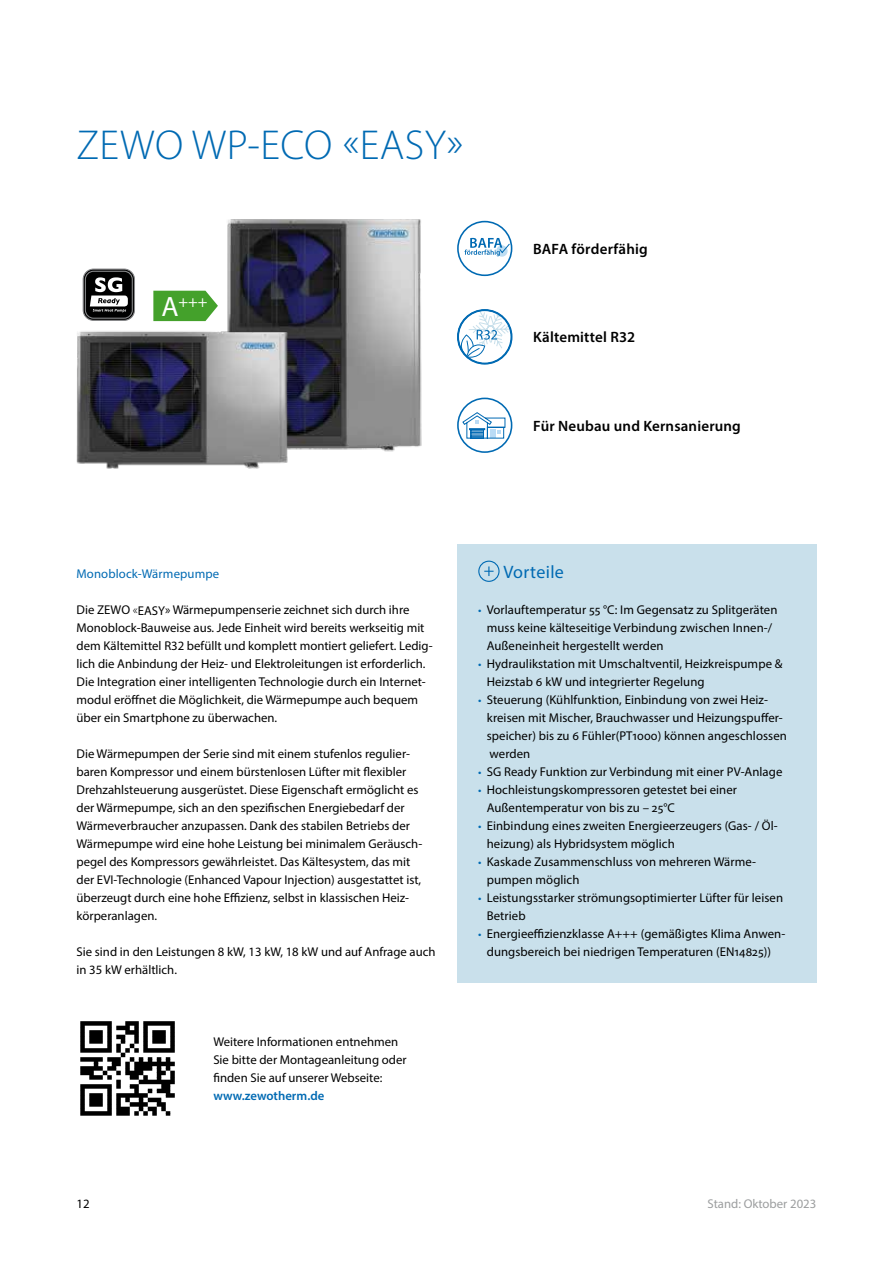
<style>
.page{position:relative;width:893px;height:1263px;background:#fff}
.page>*{position:absolute;margin:0;border:0;box-sizing:border-box;transform-origin:0 0}
.t1{font:300 42px "Myriad Pro";letter-spacing:.01em;color:#006ab3}
.t2{font:18px "Myriad Pro";letter-spacing:.02em;color:#006ab3}
.t3{font:16.35px "Myriad Pro";color:#fff}
.t4{font:600 15px "Myriad Pro";letter-spacing:.01em;color:#000}
.t5{font:12.75px/18px "Myriad Pro";color:#000}
.t6{font:12.75px "Myriad Pro";letter-spacing:.01em;color:#006ab3}
.t7{font:12.75px "Myriad Pro";color:#9c9e9f}
.t8{font:600 12.75px "Myriad Pro";color:#006ab3}
.s1{font-size:28.05px}
.s2{font-weight:300}
.s3{font-size:12px;color:#006ab3}
</style>
<div class="page">
<div style="left:457px;top:221px;width:55px;height:55px;border:2px solid #006ab3;border-radius:50%"></div>
<div style="left:496px;top:245px;width:12px;height:12px;background:#daecf7;border-radius:50%"></div>
<svg style="left:464px;top:238px;width:47px;height:18px"></svg>
<div style="left:457px;top:544px;width:359px;height:439px;background:#c9e0eb"></div>
<svg style="left:484px;top:566px;width:10px;height:10px"></svg>
<div style="left:478px;top:561px;width:22px;height:21px;border:1px solid #006ab3;border-radius:50%"></div>
<svg style="left:457px;top:309px;width:56px;height:56px"></svg>
<img style="left:227px;top:219px;width:195px;height:229px">
<img style="left:76px;top:310px;width:320px;height:159px">
<svg style="left:153px;top:291px;width:65px;height:30px;background:#56aa40"></svg>
<div style="left:457px;top:398px;width:55px;height:55px;border:2px solid #006ab3;border-radius:50%"></div>
<svg style="left:462px;top:412px;width:44px;height:27px"></svg>
<div style="left:80px;top:1021px;width:32px;height:5px;background:#000"></div>
<div style="left:125px;top:1021px;width:14px;height:5px;background:#000"></div>
<div style="left:143px;top:1021px;width:32px;height:5px;background:#000"></div>
<div style="left:89px;top:1030px;width:14px;height:5px;background:#000"></div>
<svg style="left:89px;top:1035px;width:5px;height:4px"></svg>
<div style="left:89px;top:1039px;width:14px;height:5px;background:#000"></div>
<svg style="left:80px;top:1026px;width:5px;height:22px"></svg>
<div style="left:80px;top:1048px;width:32px;height:5px;background:#000"></div>
<div style="left:80px;top:1057px;width:23px;height:5px;background:#000"></div>
<div style="left:80px;top:1066px;width:23px;height:5px;background:#000"></div>
<hr style="left:80px;top:1071px;width:14px;height:4px;background:#000">
<div style="left:89px;top:1075px;width:14px;height:5px;background:#000"></div>
<div style="left:80px;top:1084px;width:32px;height:5px;background:#000"></div>
<div style="left:89px;top:1093px;width:14px;height:5px;background:#000"></div>
<svg style="left:89px;top:1098px;width:5px;height:4px"></svg>
<div style="left:89px;top:1102px;width:14px;height:5px;background:#000"></div>
<svg style="left:80px;top:1089px;width:5px;height:22px"></svg>
<div style="left:80px;top:1111px;width:32px;height:5px;background:#000"></div>
<svg style="left:94px;top:1026px;width:81px;height:90px"></svg>
<svg style="left:83px;top:269px;width:52px;height:52px"></svg>
<h1 class="t1" style="left:77px;top:120px;width:388px">ZEWO WP-ECO «EASY»</h1>
<p class="t3" style="left:161px;top:291px;width:48px"><span class="s1">A</span>+++</p>
<p class="t4" style="left:533px;top:239px;width:116px">BAFA förderfähig</p>
<p class="t4" style="left:533px;top:328px;width:103px">Kältemittel R32</p>
<p class="t4" style="left:533px;top:416px;width:209px">Für Neubau und Kernsanierung</p>
<p class="t6" style="left:77px;top:565px;width:144px">Monoblock-Wärmepumpe</p>
<p class="t5" style="left:77px;top:600px;width:358px">Die ZEWO <span class="s2">«</span>EASY» Wärmepumpenserie zeichnet sich durch ihre Monoblock-Bauweise aus. Jede Einheit wird bereits werkseitig mit dem Kältemittel R32 befüllt und komplett montiert geliefert. Ledig&shy;lich die Anbindung der Heiz- und Elektroleitungen ist erforderlich.<br>Die Integration einer intelligenten Technologie durch ein Internet&shy;modul eröffnet die Möglichkeit, die Wärmepumpe auch bequem über ein Smartphone zu überwachen.</p>
<p class="t5" style="left:77px;top:744px;width:347px">Die Wärmepumpen der Serie sind mit einem stufenlos regulier&shy;baren Kompressor und einem bürstenlosen Lüfter mit flexibler Drehzahlsteuerung ausgerüstet. Diese Eigenschaft ermöglicht es der Wärmepumpe, sich an den spezifischen Energiebedarf der Wärmeverbraucher anzupassen. Dank des stabilen Betriebs der Wärmepumpe wird eine hohe Leistung bei minimalem Geräusch&shy;pegel des Kompressors gewährleistet. Das Kältesystem, das mit der EVI-Technologie (Enhanced Vapour Injection) ausgestattet ist, überzeugt durch eine hohe Effizienz, selbst in klassischen Heiz&shy;körperanlagen.</p>
<p class="t5" style="left:77px;top:942px;width:361px">Sie sind in den Leistungen 8 kW, 13 kW, 18 kW und auf Anfrage auch in 35 kW erhältlich.</p>
<p class="t5" style="left:213px;top:1033px;width:195px">Weitere Informationen entnehmen<br>Sie bitte der Montageanleitung oder finden Sie auf unserer Webseite:</p>
<p class="t8" style="left:213px;top:1088px;width:112px">www.zewotherm.de</p>
<h2 class="t2" style="left:503px;top:560px;width:62px">Vorteile</h2>
<p class="t5" style="left:487px;top:600px;width:292px;text-indent:-9px"><span class="s3">•</span> Vorlauftemperatur 55 °C: Im Gegensatz zu Splitgeräten muss keine kälteseitige Verbindung zwischen Innen-/<br>Außeneinheit hergestellt werden</p>
<p class="t5" style="left:487px;top:654px;width:297px;text-indent:-9px"><span class="s3">•</span> Hydraulikstation mit Umschaltventil, Heizkreispumpe &amp;<br>Heizstab 6 kW und integrierter Regelung</p>
<p class="t5" style="left:487px;top:690px;width:302px;text-indent:-9px"><span class="s3">•</span> Steuerung (Kühlfunktion, Einbindung von zwei Heiz&shy;kreisen mit Mischer, Brauchwasser und Heizungspuffer&shy;speicher) bis zu 6 Fühler(PT1000) können angeschlossen werden</p>
<p class="t5" style="left:478px;top:762px;width:306px"><span class="s3">•</span> SG Ready Funktion zur Verbindung mit einer PV-Anlage</p>
<p class="t5" style="left:487px;top:780px;width:252px;text-indent:-9px"><span class="s3">•</span> Hochleistungskompressoren getestet bei einer<br>Außentemperatur von bis zu – 25°C</p>
<p class="t5" style="left:487px;top:816px;width:292px;text-indent:-9px"><span class="s3">•</span> Einbindung eines zweiten Energieerzeugers (Gas- / Öl&shy;heizung) als Hybridsystem möglich</p>
<p class="t5" style="left:487px;top:852px;width:271px;text-indent:-9px"><span class="s3">•</span> Kaskade Zusammenschluss von mehreren Wärme&shy;pumpen möglich</p>
<p class="t5" style="left:487px;top:888px;width:298px;text-indent:-9px"><span class="s3">•</span> Leistungsstarker strömungsoptimierter Lüfter für leisen<br>Betrieb</p>
<p class="t5" style="left:478px;top:924px;width:308px;text-align:center"><span class="s3">•</span> Energieeffizienzklasse A+++ (gemäßigtes Klima Anwen&shy;dungsbereich bei niedrigen Temperaturen (EN14825))</p>
<p class="t5" style="left:77px;top:1194px;width:15px">12</p>
<p class="t7" style="left:707px;top:1195px;width:110px">Stand: Oktober 2023</p>
</div>
